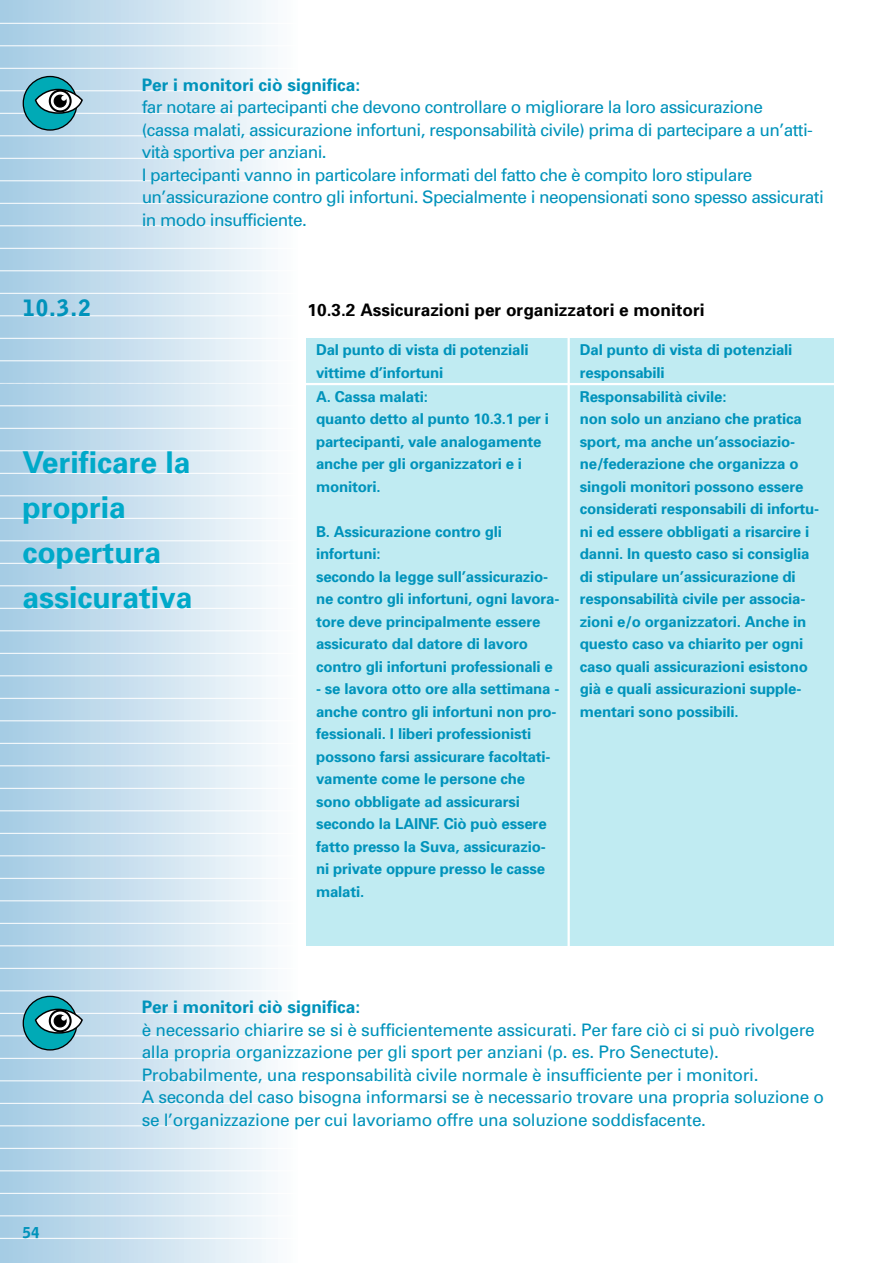
<style>
.page{position:relative;width:893px;height:1263px;background:#fff}
.page>*{position:absolute;margin:0;border:0;box-sizing:border-box;transform-origin:0 0}
.t1{font:700 30px/45px "Univers";color:#00a9c9}
.t2{font:900 22.5px "Bell Gothic BT";color:#0093bb}
.t3{font:17.25px/22.5px "Univers";letter-spacing:-.035em;color:#0093bb}
.t4{font:17.25px/22.5px "Univers";letter-spacing:-.015em;color:#0093bb}
.t5{font:700 17.25px "Univers";color:#0093bb}
.t6{font:700 17.25px "Univers";color:#000}
.t7{font:700 15px/22.5px "Univers";letter-spacing:-.01em;color:#0093bb}
.t8{font:900 15px "Bell Gothic BT";color:#0093bb}
</style>
<div class="page">
<div style="left:0;top:0;width:297px;height:1263px;background:linear-gradient(to right,#a4cbe3,#fbfdfe)"></div>
<hr style="left:0;top:46px;width:297px;height:1px;background:#fff">
<hr style="left:0;top:68px;width:297px;height:1px;background:#fff">
<hr style="left:0;top:91px;width:297px;height:1px;background:#fff">
<hr style="left:0;top:113px;width:297px;height:1px;background:#fff">
<hr style="left:0;top:136px;width:297px;height:1px;background:#fff">
<hr style="left:0;top:158px;width:297px;height:1px;background:#fff">
<hr style="left:0;top:181px;width:297px;height:1px;background:#fff">
<hr style="left:0;top:203px;width:297px;height:1px;background:#fff">
<hr style="left:0;top:226px;width:297px;height:1px;background:#fff">
<hr style="left:0;top:248px;width:297px;height:1px;background:#fff">
<hr style="left:0;top:271px;width:297px;height:1px;background:#fff">
<hr style="left:0;top:293px;width:297px;height:1px;background:#fff">
<hr style="left:0;top:316px;width:297px;height:1px;background:#fff">
<hr style="left:0;top:338px;width:297px;height:1px;background:#fff">
<hr style="left:0;top:361px;width:297px;height:1px;background:#fff">
<svg style="left:0;top:383px;width:297px;height:1px"></svg>
<hr style="left:0;top:406px;width:297px;height:1px;background:#fff">
<hr style="left:0;top:428px;width:297px;height:1px;background:#fff">
<hr style="left:0;top:451px;width:297px;height:1px;background:#fff">
<hr style="left:0;top:473px;width:297px;height:1px;background:#fff">
<hr style="left:0;top:496px;width:297px;height:1px;background:#fff">
<hr style="left:0;top:518px;width:297px;height:1px;background:#fff">
<hr style="left:0;top:541px;width:297px;height:1px;background:#fff">
<hr style="left:0;top:563px;width:297px;height:1px;background:#fff">
<hr style="left:0;top:586px;width:297px;height:1px;background:#fff">
<hr style="left:0;top:608px;width:297px;height:1px;background:#fff">
<hr style="left:0;top:631px;width:297px;height:1px;background:#fff">
<hr style="left:0;top:653px;width:297px;height:1px;background:#fff">
<hr style="left:0;top:676px;width:297px;height:1px;background:#fff">
<hr style="left:0;top:698px;width:297px;height:1px;background:#fff">
<hr style="left:0;top:721px;width:297px;height:1px;background:#fff">
<hr style="left:0;top:743px;width:297px;height:1px;background:#fff">
<hr style="left:0;top:766px;width:297px;height:1px;background:#fff">
<hr style="left:0;top:788px;width:297px;height:1px;background:#fff">
<hr style="left:0;top:811px;width:297px;height:1px;background:#fff">
<hr style="left:0;top:833px;width:297px;height:1px;background:#fff">
<hr style="left:0;top:856px;width:297px;height:1px;background:#fff">
<hr style="left:0;top:878px;width:297px;height:1px;background:#fff">
<hr style="left:0;top:901px;width:297px;height:1px;background:#fff">
<hr style="left:0;top:923px;width:297px;height:1px;background:#fff">
<hr style="left:0;top:946px;width:297px;height:1px;background:#fff">
<hr style="left:0;top:968px;width:297px;height:1px;background:#fff">
<hr style="left:0;top:991px;width:297px;height:1px;background:#fff">
<hr style="left:0;top:1013px;width:297px;height:1px;background:#fff">
<hr style="left:0;top:1036px;width:297px;height:1px;background:#fff">
<hr style="left:0;top:1058px;width:297px;height:1px;background:#fff">
<hr style="left:0;top:1081px;width:297px;height:1px;background:#fff">
<hr style="left:0;top:1103px;width:297px;height:1px;background:#fff">
<hr style="left:0;top:1126px;width:297px;height:1px;background:#fff">
<hr style="left:0;top:1148px;width:297px;height:1px;background:#fff">
<hr style="left:0;top:1171px;width:297px;height:1px;background:#fff">
<hr style="left:0;top:1193px;width:297px;height:1px;background:#fff">
<hr style="left:0;top:1216px;width:297px;height:1px;background:#fff">
<hr style="left:0;top:1238px;width:297px;height:1px;background:#fff">
<hr style="left:0;top:23px;width:297px;height:1px;background:#fff">
<div style="left:306px;top:338px;width:527px;height:608px;background:#c0ebf2"></div>
<hr style="left:567px;top:330px;width:2px;height:630px;background:#fff">
<div style="left:23px;top:77px;width:54px;height:53px;background:#00aab6;border-radius:50%"></div>
<div style="left:23px;top:76px;width:54px;height:55px;border:1px solid #000;border-radius:50%"></div>
<svg style="left:34px;top:88px;width:50px;height:27px"></svg>
<div style="left:23px;top:996px;width:54px;height:54px;background:#00aab6;border-radius:50%"></div>
<div style="left:23px;top:996px;width:54px;height:55px;border:1px solid #000;border-radius:50%"></div>
<svg style="left:34px;top:1008px;width:50px;height:26px"></svg>
<hr style="left:297px;top:383px;width:548px;height:2px;background:#fff">
<p class="t5" style="left:142px;top:78px;width:220px">Per i monitori ciò significa:</p>
<p class="t3" style="left:142px;top:97px;width:683px">far notare ai partecipanti che devono controllare o migliorare la loro assicurazione<br>(cassa malati, assicurazione infortuni, responsabilità civile) prima di partecipare a un’atti&shy;vità sportiva per anziani.<br>I partecipanti vanno in particolare informati del fatto che è compito loro stipulare un’assicurazione contro gli infortuni. Specialmente i neopensionati sono spesso assicurati in modo insufficiente.</p>
<h2 class="t2" style="left:23px;top:299px;width:70px">10.3.2</h2>
<h1 class="t1" style="left:23px;top:443px;width:172px">Verificare la propria copertura assicurativa</h1>
<p class="t6" style="left:307px;top:303px;width:398px">10.3.2 Assicurazioni per organizzatori e monitori</p>
<p class="t7" style="left:316px;top:340px;width:214px">Dal punto di vista di potenziali vittime d’infortuni</p>
<p class="t7" style="left:316px;top:386px;width:234px">A. Cassa malati:<br>quanto detto al punto 10.3.1 per i partecipanti, vale analogamente anche per gli organizzatori e i monitori.</p>
<p class="t7" style="left:316px;top:521px;width:245px">B. Assicurazione contro gli infortuni:<br>secondo la legge sull’assicurazio&shy;ne contro gli infortuni, ogni lavora&shy;tore deve principalmente essere assicurato dal datore di lavoro contro gli infortuni professionali e</p>
<p class="t7" style="left:316px;top:679px;width:245px">- se lavora otto ore alla settimana - anche contro gli infortuni non pro&shy;fessionali. I liberi professionisti possono farsi assicurare facoltati&shy;vamente come le persone che sono obbligate ad assicurarsi secondo la LAINF. Ciò può essere fatto presso la Suva, assicurazio&shy;ni private oppure presso le casse malati.</p>
<p class="t7" style="left:580px;top:340px;width:214px">Dal punto di vista di potenziali responsabili</p>
<p class="t7" style="left:580px;top:386px;width:241px">Responsabilità civile:<br>non solo un anziano che pratica sport, ma anche un’associazio&shy;ne/federazione che organizza o singoli monitori possono essere considerati responsabili di infortu&shy;ni ed essere obbligati a risarcire i danni. In questo caso si consiglia di stipulare un’assicurazione di responsabilità civile per associa&shy;zioni e/o organizzatori. Anche in questo caso va chiarito per ogni caso quali assicurazioni esistono già e quali assicurazioni supple&shy;mentari sono possibili.</p>
<p class="t8" style="left:23px;top:1227px;width:19px">54</p>
<p class="t5" style="left:142px;top:1001px;width:220px">Per i monitori ciò significa:</p>
<p class="t4" style="left:142px;top:1020px;width:684px">è necessario chiarire se si è sufficientemente assicurati. Per fare ciò ci si può rivolgere alla propria organizzazione per gli sport per anziani (p. es. Pro Senectute).<br>Probabilmente, una responsabilità civile normale è insufficiente per i monitori.<br>A seconda del caso bisogna informarsi se è necessario trovare una propria soluzione o se l’organizzazione per cui lavoriamo offre una soluzione soddisfacente.</p>
</div>
